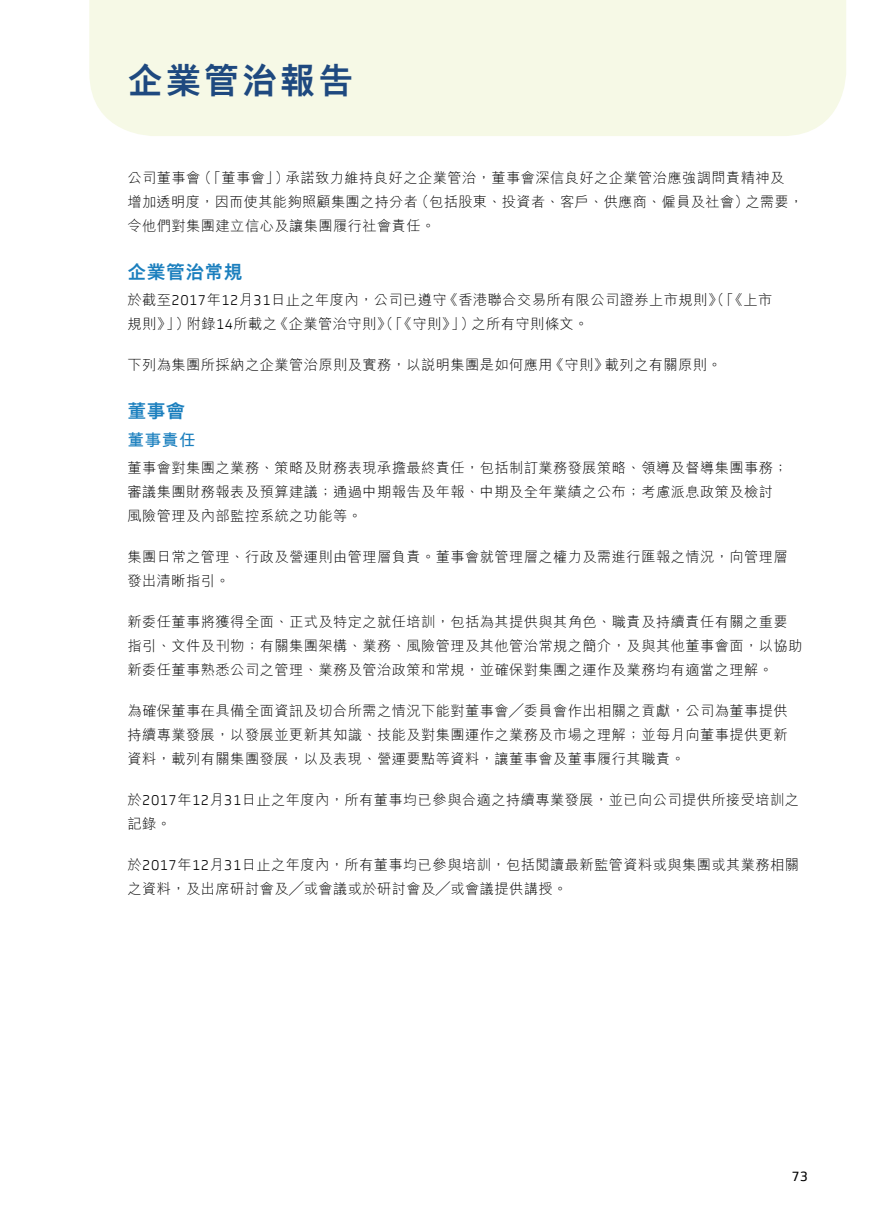
<style>
.page{position:relative;width:893px;height:1212px;background:#fff}
.page>*{position:absolute;margin:0;border:0;box-sizing:border-box;transform-origin:0 0}
.t1{font:800 36px "M Hei HK";letter-spacing:.08em;color:#1e497f}
.t2{font:800 18.75px "M Hei HK";letter-spacing:.025em;color:#1b7fbe}
.t3{font:700 16.5px "M Hei HK";color:#1b7fbe}
.t4{font:300 14.25px/24px "M Hei HK";letter-spacing:.03em;color:#000}
.t5{font:13.5px "Soleto";color:#000}
.s1{font-family:"Soleto"}
</style>
<div class="page">
<div style="left:89px;top:0;width:757px;height:136px;background:#f6f9e6"></div>
<h1 class="t1" style="left:128px;top:63px;width:227px">企業管治報告</h1>
<p class="t4" style="left:128px;top:165px;width:677px">公司董事會（「董事會」）承諾致力維持良好之企業管治，董事會深信良好之企業管治應強調問責精神及<br>增加透明度，因而使其能夠照顧集團之持分者（包括股東、投資者、客戶、供應商、僱員及社會）之需要，令他們對集團建立信心及讓集團履行社會責任。</p>
<h2 class="t2" style="left:128px;top:263px;width:117px">企業管治常規</h2>
<p class="t4" style="left:128px;top:288px;width:646px">於截至<span class="s1">2017</span>年<span class="s1">12</span>月<span class="s1">31</span>日止之年度內，公司已遵守《香港聯合交易所有限公司證券上市規則》（「《上市規則》」）附錄<span class="s1">14</span>所載之《企業管治守則》（「《守則》」）之所有守則條文。</p>
<p class="t4" style="left:128px;top:353px;width:596px">下列為集團所採納之企業管治原則及實務，以說明集團是如何應用《守則》載列之有關原則。</p>
<h2 class="t2" style="left:128px;top:402px;width:59px">董事會</h2>
<p class="t3" style="left:128px;top:428px;width:69px">董事責任</p>
<p class="t4" style="left:128px;top:455px;width:662px">董事會對集團之業務、策略及財務表現承擔最終責任，包括制訂業務發展策略、領導及督導集團事務；審議集團財務報表及預算建議；通過中期報告及年報、中期及全年業績之公布；考慮派息政策及檢討風險管理及內部監控系統之功能等。</p>
<p class="t4" style="left:128px;top:544px;width:662px">集團日常之管理、行政及營運則由管理層負責。董事會就管理層之權力及需進行匯報之情況，向管理層發出清晰指引。</p>
<p class="t4" style="left:128px;top:609px;width:676px">新委任董事將獲得全面、正式及特定之就任培訓，包括為其提供與其角色、職責及持續責任有關之重要指引、文件及刊物；有關集團架構、業務、風險管理及其他管治常規之簡介，及與其他董事會面，以協助新委任董事熟悉公司之管理、業務及管治政策和常規，並確保對集團之運作及業務均有適當之理解。</p>
<p class="t4" style="left:128px;top:698px;width:662px;text-align:justify">為確保董事在具備全面資訊及切合所需之情況下能對董事會╱委員會作出相關之貢獻，公司為董事提供持續專業發展，以發展並更新其知識、技能及對集團運作之業務及市場之理解；並每月向董事提供更新資料，載列有關集團發展，以及表現、營運要點等資料，讓董事會及董事履行其職責。</p>
<p class="t4" style="left:128px;top:787px;width:673px">於<span class="s1">2017</span>年<span class="s1">12</span>月<span class="s1">31</span>日止之年度內，所有董事均已參與合適之持續專業發展，並已向公司提供所接受培訓之記錄。</p>
<p class="t4" style="left:128px;top:852px;width:673px">於<span class="s1">2017</span>年<span class="s1">12</span>月<span class="s1">31</span>日止之年度內，所有董事均已參與培訓，包括閱讀最新監管資料或與集團或其業務相關之資料，及出席研討會及╱或會議或於研討會及╱或會議提供講授。</p>
<p class="t5" style="left:792px;top:1168px;width:18px">73</p>
</div>
